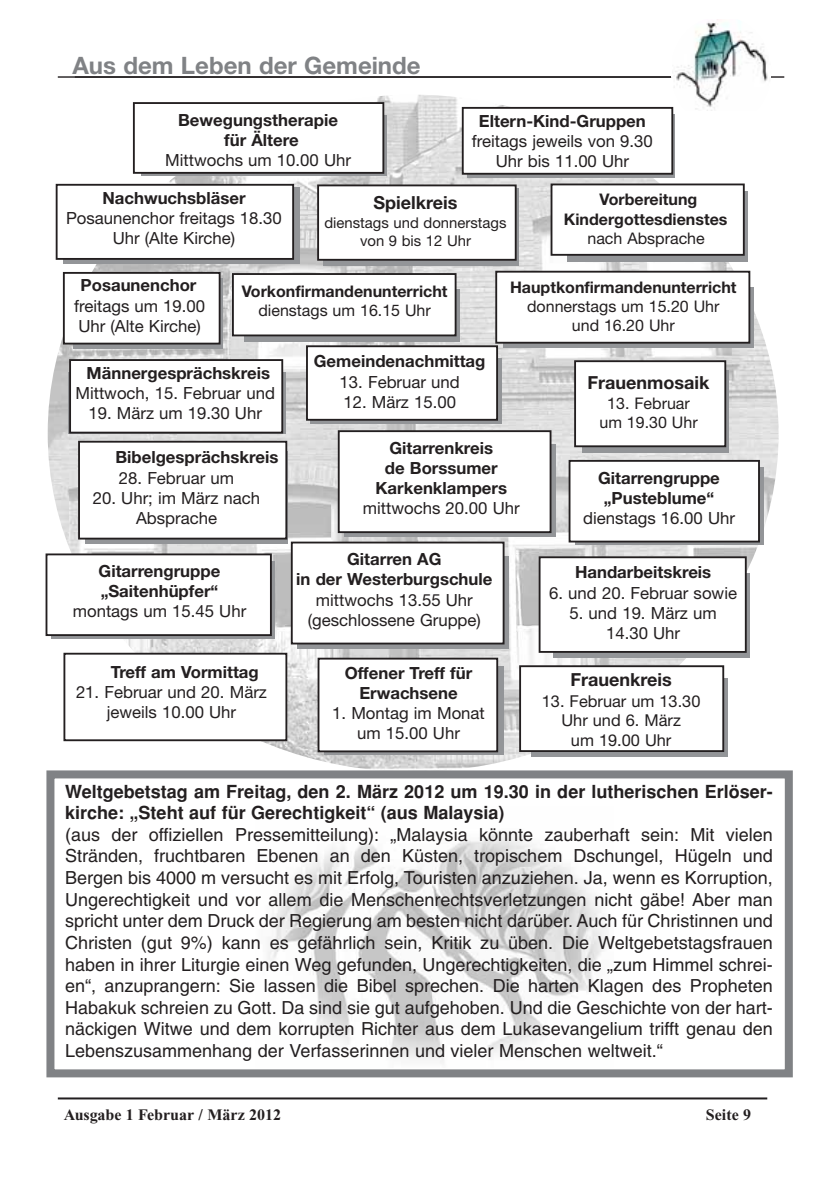
<style>
.page{position:relative;width:840px;height:1191px;background:#fff}
.page>*{position:absolute;margin:0;border:0;box-sizing:border-box;transform-origin:0 0}
.t1{font:700 24px "Helvetica Neue";color:#808285}
.t2{font:18px/21.6px "Helvetica";color:#231f20;text-align:justify}
.t3{font:700 18px/21.6px "Helvetica";color:#231f20}
.t4{font:700 18px "Helvetica Neue";color:#231f20}
.t5{font:16.8px/20.2px "Helvetica Neue";color:#231f20;text-align:center}
.t6{font:700 16.8px/20.2px "Helvetica Neue";color:#231f20;text-align:center}
.t7{font:16.4px/19.6px "Helvetica Neue";color:#231f20;text-align:center}
.t8{font:16px/19.2px "Helvetica Neue";color:#231f20;text-align:center}
.t9{font:700 16px/19.2px "Helvetica Neue";color:#231f20;text-align:center}
.t10{font:700 16px "Times New Roman";color:#231f20}
.t11{font:14.8px/17.8px "Helvetica Neue";color:#231f20;text-align:center}
</style>
<div class="page">
<img style="left:268px;top:834px;width:338px;height:229px">
<hr style="left:58px;top:1097px;width:708px;height:2px;background:#231f20">
<hr style="left:75px;top:76px;width:708px;height:2px;background:#231f20">
<hr style="left:58px;top:76px;width:708px;height:2px;background:#231f20">
<div style="left:670px;top:16px;width:100px;height:111px;background:#fff;border-radius:50%"></div>
<img style="left:671px;top:21px;width:97px;height:90px">
<img style="left:48px;top:95px;width:730px;height:677px;border-radius:50%">
<div style="left:141px;top:115px;width:245px;height:60px;background:#717173"></div>
<div style="left:134px;top:103px;width:249px;height:70px;background:#fff"></div>
<div style="left:133px;top:102px;width:251px;height:72px;border:2px solid #231f20"></div>
<div style="left:467px;top:115px;width:207px;height:63px;background:#939598"></div>
<div style="left:462px;top:108px;width:210px;height:66px;background:#fff"></div>
<div style="left:461px;top:107px;width:211px;height:68px;border:2px solid #231f20"></div>
<div style="left:344px;top:444px;width:211px;height:93px;background:#939598"></div>
<div style="left:338px;top:431px;width:212px;height:101px;background:#fff"></div>
<div style="left:337px;top:430px;width:214px;height:103px;border:2px solid #231f20"></div>
<svg style="left:297px;top:556px;width:211px;height:92px"></svg>
<div style="left:291px;top:542px;width:212px;height:101px;background:#fff"></div>
<div style="left:291px;top:541px;width:213px;height:103px;border:2px solid #231f20"></div>
<div style="left:323px;top:189px;width:196px;height:77px;background:#939598"></div>
<div style="left:318px;top:185px;width:197px;height:75px;background:#fff"></div>
<div style="left:317px;top:184px;width:199px;height:77px;border:2px solid #231f20"></div>
<div style="left:531px;top:678px;width:196px;height:79px;background:#939598"></div>
<div style="left:520px;top:666px;width:202px;height:85px;background:#fff"></div>
<div style="left:519px;top:665px;width:204px;height:87px;border:2px solid #231f20"></div>
<svg style="left:582px;top:370px;width:146px;height:82px"></svg>
<div style="left:574px;top:361px;width:150px;height:85px;background:#fff"></div>
<div style="left:574px;top:360px;width:151px;height:87px;border:2px solid #231f20"></div>
<svg style="left:244px;top:290px;width:215px;height:52px"></svg>
<div style="left:233px;top:274px;width:222px;height:61px;background:#fff"></div>
<div style="left:232px;top:273px;width:224px;height:63px;border:2px solid #231f20"></div>
<div style="left:503px;top:287px;width:250px;height:61px;background:#939598"></div>
<div style="left:496px;top:272px;width:253px;height:71px;background:#fff"></div>
<div style="left:495px;top:271px;width:254px;height:73px;border:2px solid #231f20"></div>
<div style="left:567px;top:191px;width:180px;height:70px;background:#939598"></div>
<div style="left:551px;top:184px;width:192px;height:71px;background:#fff"></div>
<div style="left:550px;top:183px;width:194px;height:73px;border:2px solid #231f20"></div>
<div style="left:553px;top:573px;width:196px;height:84px;background:#939598"></div>
<div style="left:539px;top:557px;width:206px;height:95px;background:#fff"></div>
<div style="left:538px;top:556px;width:208px;height:97px;border:2px solid #231f20"></div>
<div style="left:64px;top:653px;width:222px;height:87px;background:#fff"></div>
<div style="left:63px;top:653px;width:224px;height:88px;border:2px solid #231f20"></div>
<svg style="left:73px;top:278px;width:149px;height:71px"></svg>
<div style="left:64px;top:273px;width:155px;height:70px;background:#fff"></div>
<div style="left:63px;top:272px;width:157px;height:72px;border:2px solid #231f20"></div>
<div style="left:68px;top:372px;width:217px;height:62px;background:#7b7c7f"></div>
<div style="left:70px;top:360px;width:212px;height:72px;background:#fff"></div>
<div style="left:69px;top:359px;width:214px;height:74px;border:2px solid #231f20"></div>
<div style="left:86px;top:452px;width:202px;height:92px;background:linear-gradient(to right,#939598,#939598)"></div>
<div style="left:79px;top:442px;width:207px;height:96px;background:#fff"></div>
<div style="left:78px;top:441px;width:209px;height:98px;border:2px solid #231f20"></div>
<div style="left:310px;top:358px;width:192px;height:65px;background:#939598"></div>
<div style="left:307px;top:346px;width:190px;height:74px;background:#fff"></div>
<div style="left:306px;top:345px;width:191px;height:76px;border:2px solid #231f20"></div>
<div style="left:63px;top:187px;width:236px;height:77px;background:#939598"></div>
<div style="left:57px;top:185px;width:236px;height:74px;background:#fff"></div>
<div style="left:56px;top:184px;width:238px;height:76px;border:2px solid #231f20"></div>
<div style="left:51px;top:561px;width:224px;height:77px;background:#939598"></div>
<div style="left:46px;top:554px;width:225px;height:81px;background:#fff"></div>
<div style="left:46px;top:553px;width:226px;height:83px;border:2px solid #231f20"></div>
<svg style="left:575px;top:467px;width:188px;height:78px"></svg>
<div style="left:569px;top:461px;width:189px;height:80px;background:#fff"></div>
<div style="left:568px;top:460px;width:191px;height:82px;border:2px solid #231f20"></div>
<svg style="left:324px;top:666px;width:179px;height:89px"></svg>
<div style="left:318px;top:658px;width:179px;height:93px;background:#fff"></div>
<div style="left:317px;top:657px;width:181px;height:95px;border:2px solid #231f20"></div>
<div style="left:46px;top:770px;width:746px;height:307px;border:8px solid #808285"></div>
<h1 class="t1" style="left:72px;top:56px;width:349px">Aus dem Leben der Gemeinde</h1>
<p class="t6" style="left:178px;top:111px;width:161px">Bewegungstherapie für Ältere</p>
<p class="t5" style="left:165px;top:151px;width:187px">Mittwochs um 10.00 Uhr</p>
<p class="t6" style="left:478px;top:112px;width:168px">Eltern-Kind-Gruppen</p>
<p class="t5" style="left:471px;top:132px;width:182px">freitags jeweils von 9.30<br>Uhr bis 11.00 Uhr</p>
<p class="t6" style="left:102px;top:189px;width:144px">Nachwuchsbläser</p>
<p class="t5" style="left:66px;top:209px;width:217px">Posaunenchor freitags 18.30<br>Uhr (Alte Kirche)</p>
<p class="t4" style="left:373px;top:196px;width:85px">Spielkreis</p>
<p class="t11" style="left:324px;top:216px;width:183px">dienstags und donnerstags von 9 bis 12 Uhr</p>
<p class="t9" style="left:563px;top:192px;width:165px">Vorbereitung<br>Kindergottesdienstes</p>
<p class="t8" style="left:587px;top:230px;width:119px">nach Absprache</p>
<p class="t6" style="left:81px;top:277px;width:117px">Posaunenchor</p>
<p class="t5" style="left:74px;top:297px;width:132px;text-align:left">freitags um 19.00<br>Uhr (Alte Kirche)</p>
<p class="t6" style="left:87px;top:364px;width:185px">Männergesprächskreis</p>
<p class="t5" style="left:75px;top:384px;width:201px">Mittwoch, 15. Februar und</p>
<p class="t5" style="left:88px;top:404px;width:175px">19. März um 19.30 Uhr</p>
<p class="t6" style="left:115px;top:449px;width:164px">Bibelgesprächskreis</p>
<p class="t5" style="left:119px;top:469px;width:117px">28. Februar um</p>
<p class="t5" style="left:93px;top:489px;width:169px">20. Uhr; im März nach<br>Absprache</p>
<p class="t9" style="left:510px;top:279px;width:228px">Hauptkonfirmandenunterricht</p>
<p class="t8" style="left:527px;top:298px;width:194px">donnerstags um 15.20 Uhr und 16.20 Uhr</p>
<p class="t9" style="left:241px;top:283px;width:207px">Vorkonfirmandenunterricht</p>
<p class="t8" style="left:258px;top:302px;width:174px">dienstags um 16.15 Uhr</p>
<p class="t6" style="left:314px;top:353px;width:173px">Gemeindenachmittag</p>
<p class="t5" style="left:339px;top:373px;width:122px">13. Februar und</p>
<p class="t5" style="left:343px;top:393px;width:114px">12. März 15.00</p>
<p class="t4" style="left:587px;top:376px;width:123px">Frauenmosaik</p>
<p class="t8" style="left:599px;top:395px;width:100px">13. Februar um 19.30 Uhr</p>
<p class="t6" style="left:375px;top:439px;width:133px">Gitarrenkreis<br>de Borssumer<br>Karkenklampers</p>
<p class="t5" style="left:362px;top:500px;width:158px">mittwochs 20.00 Uhr</p>
<p class="t6" style="left:296px;top:551px;width:197px">Gitarren AG<br>in der Westerburgschule</p>
<p class="t5" style="left:307px;top:591px;width:174px">mittwochs 13.55 Uhr (geschlossene Gruppe)</p>
<p class="t6" style="left:598px;top:469px;width:123px">Gitarrengruppe „Pusteblume“</p>
<p class="t5" style="left:583px;top:509px;width:153px">dienstags 16.00 Uhr</p>
<p class="t6" style="left:99px;top:562px;width:123px;text-align:left">Gitarrengruppe „Saitenhüpfer“</p>
<p class="t5" style="left:73px;top:603px;width:175px">montags um 15.45 Uhr</p>
<p class="t6" style="left:574px;top:564px;width:138px">Handarbeitskreis</p>
<p class="t5" style="left:549px;top:584px;width:189px">6. und 20. Februar sowie</p>
<p class="t5" style="left:569px;top:604px;width:149px">5. und 19. März um<br>14.30 Uhr</p>
<p class="t6" style="left:111px;top:663px;width:149px">Treff am Vormittag</p>
<p class="t5" style="left:76px;top:683px;width:192px">21. Februar und 20. März jeweils 10.00 Uhr</p>
<p class="t6" style="left:345px;top:664px;width:129px">Offener Treff für<br>Erwachsene</p>
<p class="t5" style="left:332px;top:704px;width:154px">1. Montag im Monat um 15.00 Uhr</p>
<p class="t4" style="left:570px;top:673px;width:103px">Frauenkreis</p>
<p class="t7" style="left:541px;top:692px;width:160px">13. Februar um 13.30<br>Uhr und 6. März<br>um 19.00 Uhr</p>
<p class="t3" style="left:65px;top:782px;width:709px">Weltgebetstag am Freitag, den 2. März 2012 um 19.30 in der lutherischen Erlöser&shy;kirche: „Steht auf für Gerechtigkeit“ (aus Malaysia)</p>
<p class="t2" style="left:65px;top:825px;width:709px">(aus der offiziellen Pressemitteilung): „Malaysia könnte zauberhaft sein: Mit vielen Stränden, fruchtbaren Ebenen an den Küsten, tropischem Dschungel, Hügeln und Bergen bis 4000 m versucht es mit Erfolg, Touristen anzuziehen. Ja, wenn es Korruption, Ungerechtigkeit und vor allem die Menschenrechtsverletzungen nicht gäbe! Aber man spricht unter dem Druck der Regierung am besten nicht darüber. Auch für Christinnen und Christen (gut 9%) kann es gefährlich sein, Kritik zu üben. Die Weltgebetstagsfrauen haben in ihrer Liturgie einen Weg gefunden, Ungerechtigkeiten, die „zum Himmel schrei&shy;en“, anzuprangern: Sie lassen die Bibel sprechen. Die harten Klagen des Propheten Habakuk schreien zu Gott. Da sind sie gut aufgehoben. Und die Geschichte von der hart&shy;näckigen Witwe und dem korrupten Richter aus dem Lukasevangelium trifft genau den Lebenszusammenhang der Verfasserinnen und vieler Menschen weltweit.“</p>
<p class="t10" style="left:64px;top:1109px;width:219px">Ausgabe 1 Februar / März 2012</p>
<p class="t10" style="left:705px;top:1109px;width:47px">Seite 9</p>
</div>
